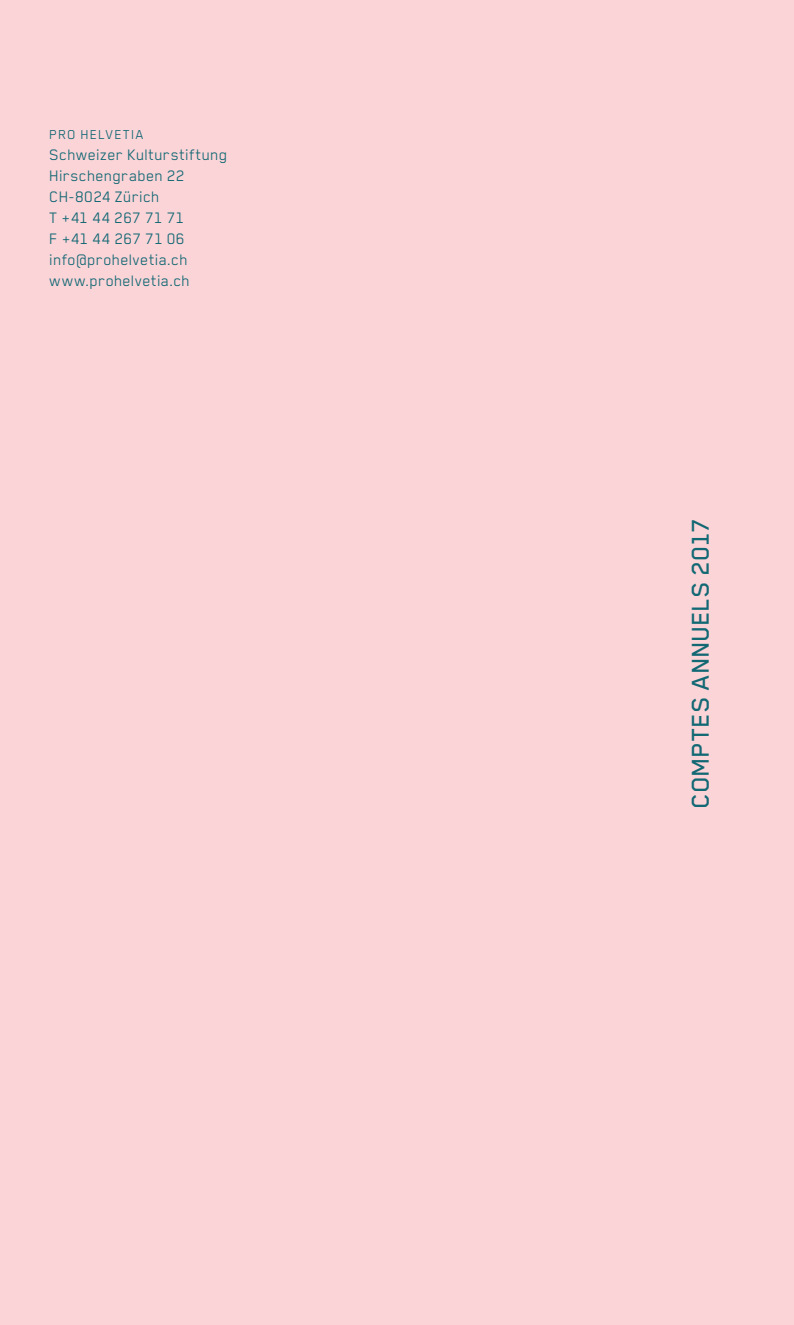
<style>
.page{position:relative;width:794px;height:1325px;background:#fff}
.page>*{position:absolute;margin:0;border:0;box-sizing:border-box;transform-origin:0 0}
.t1{font:28px "B Pro Helvetia Medium";letter-spacing:.005em;color:#126873}
.t2{font:17.5px/21px "B Pro Helvetia Book";letter-spacing:.01em;color:#126873}
.t3{font:14.88px "B Pro Helvetia Book";letter-spacing:.075em;color:#126873}
</style>
<div class="page">
<div style="left:0;top:0;width:794px;height:1324px;background:#fbd4d8"></div>
<p class="t3" style="left:50px;top:127px;width:96px">PRO HELVETIA</p>
<p class="t2" style="left:50px;top:144px;width:179px">Schweizer Kulturstiftung<br>Hirschengraben 22<br>CH-8024 Zürich<br>T +41 44 267 71 71<br>F +41 44 267 71 06 info@prohelvetia.ch www.prohelvetia.ch</p>
<h1 class="t1" style="left:685px;top:807px;width:291px;rotate:-90deg">COMPTES ANNUELS 2017</h1>
</div>
